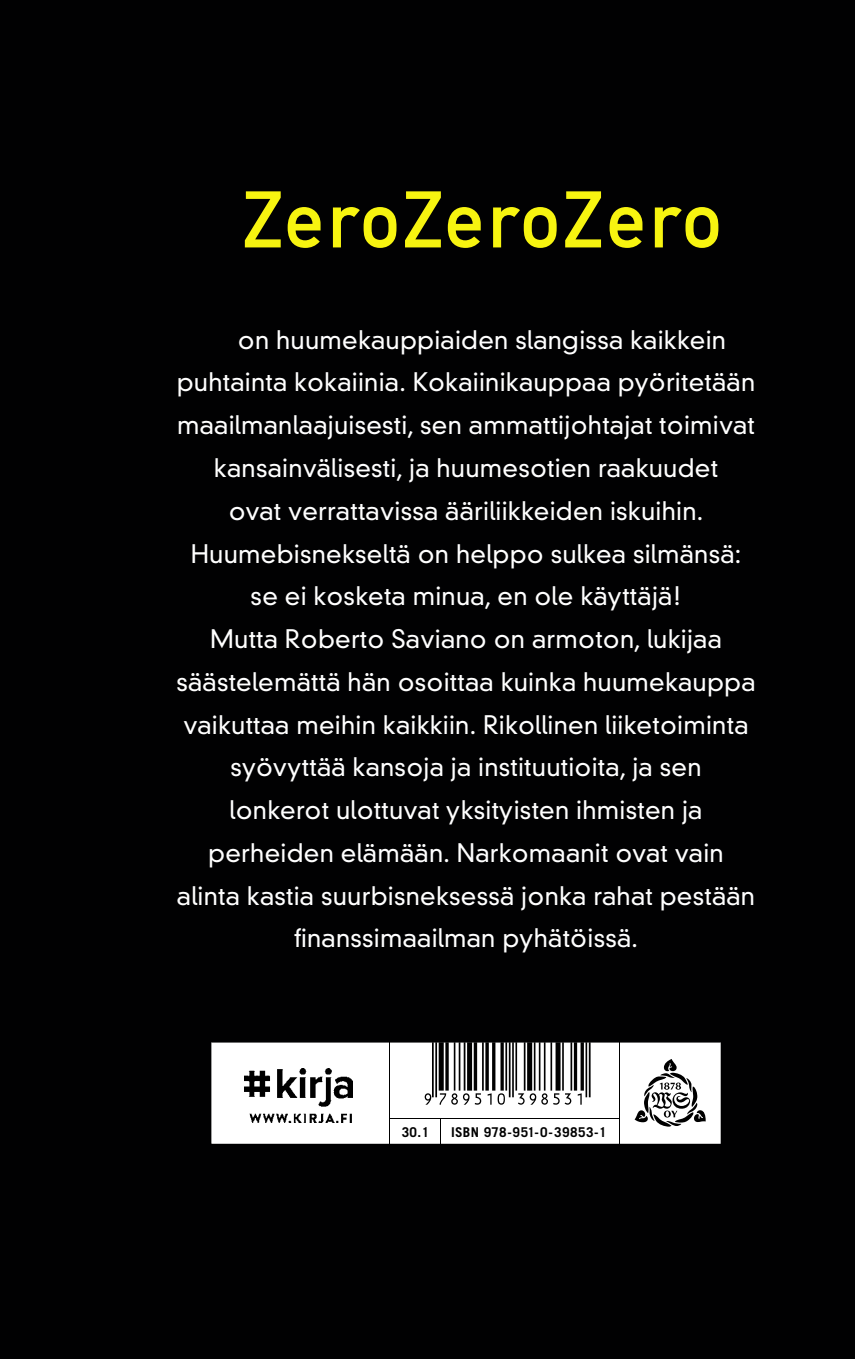
<style>
.page{position:relative;width:855px;height:1359px;background:#010102}
.page>*{position:absolute;margin:0;border:0;box-sizing:border-box;transform-origin:0 0}
.t1{font:78.75px "DIN Mittelschrift Std";letter-spacing:.035em;color:#f7f410}
.t2{font:300 24.75px "DIN Neuzeit Grotesk Std";letter-spacing:.01em;color:#fff}
.t3{font:700 13.5px "Trade Gothic LT Std";letter-spacing:.035em;color:#000}
</style>
<div class="page">
<div style="left:211px;top:1042px;width:510px;height:102px;background:#fff"></div>
<hr style="left:389px;top:1042px;width:1px;height:102px;background:#000">
<svg style="left:440px;top:1119px;width:1px;height:25px"></svg>
<hr style="left:619px;top:1042px;width:1px;height:102px;background:#000">
<hr style="left:389px;top:1118px;width:230px;height:1px;background:#000">
<img style="left:244px;top:1068px;width:108px;height:54px">
<svg style="left:634px;top:1059px;width:71px;height:67px"></svg>
<svg style="left:425px;top:1042px;width:165px;height:62px"></svg>
<h1 class="t1" style="left:242px;top:173px;width:481px">ZeroZeroZero</h1>
<p class="t2" style="left:238px;top:325px;width:490px">on huumekauppiaiden slangissa kaikkein</p>
<p class="t2" style="left:177px;top:367px;width:580px">puhtainta kokaiinia. Kokaiinikauppaa pyöritetään</p>
<p class="t2" style="left:177px;top:410px;width:579px">maailmanlaajuisesti, sen ammattijohtajat toimivat</p>
<p class="t2" style="left:214px;top:453px;width:505px">kansainvälisesti, ja huumesotien raakuudet</p>
<p class="t2" style="left:229px;top:496px;width:476px">ovat verrattavissa ääriliikkeiden iskuihin.</p>
<p class="t2" style="left:191px;top:538px;width:552px">Huumebisnekseltä on helppo sulkea silmänsä:</p>
<p class="t2" style="left:251px;top:581px;width:432px">se ei kosketa minua, en ole käyttäjä!</p>
<p class="t2" style="left:210px;top:624px;width:513px">Mutta Roberto Saviano on armoton, lukijaa</p>
<p class="t2" style="left:176px;top:667px;width:581px">säästelemättä hän osoittaa kuinka huumekauppa</p>
<p class="t2" style="left:183px;top:709px;width:566px">vaikuttaa meihin kaikkiin. Rikollinen liiketoiminta</p>
<p class="t2" style="left:230px;top:752px;width:472px">syövyttää kansoja ja instituutioita, ja sen</p>
<p class="t2" style="left:230px;top:795px;width:474px">lonkerot ulottuvat yksityisten ihmisten ja</p>
<p class="t2" style="left:208px;top:838px;width:517px">perheiden elämään. Narkomaanit ovat vain</p>
<p class="t2" style="left:177px;top:880px;width:580px">alinta kastia suurbisneksessä jonka rahat pestään</p>
<p class="t2" style="left:294px;top:923px;width:345px">finanssimaailman pyhätöissä.</p>
<p class="t3" style="left:402px;top:1123px;width:29px">30.1</p>
<p class="t3" style="left:451px;top:1123px;width:157px">ISBN 978-951-0-39853-1</p>
</div>
